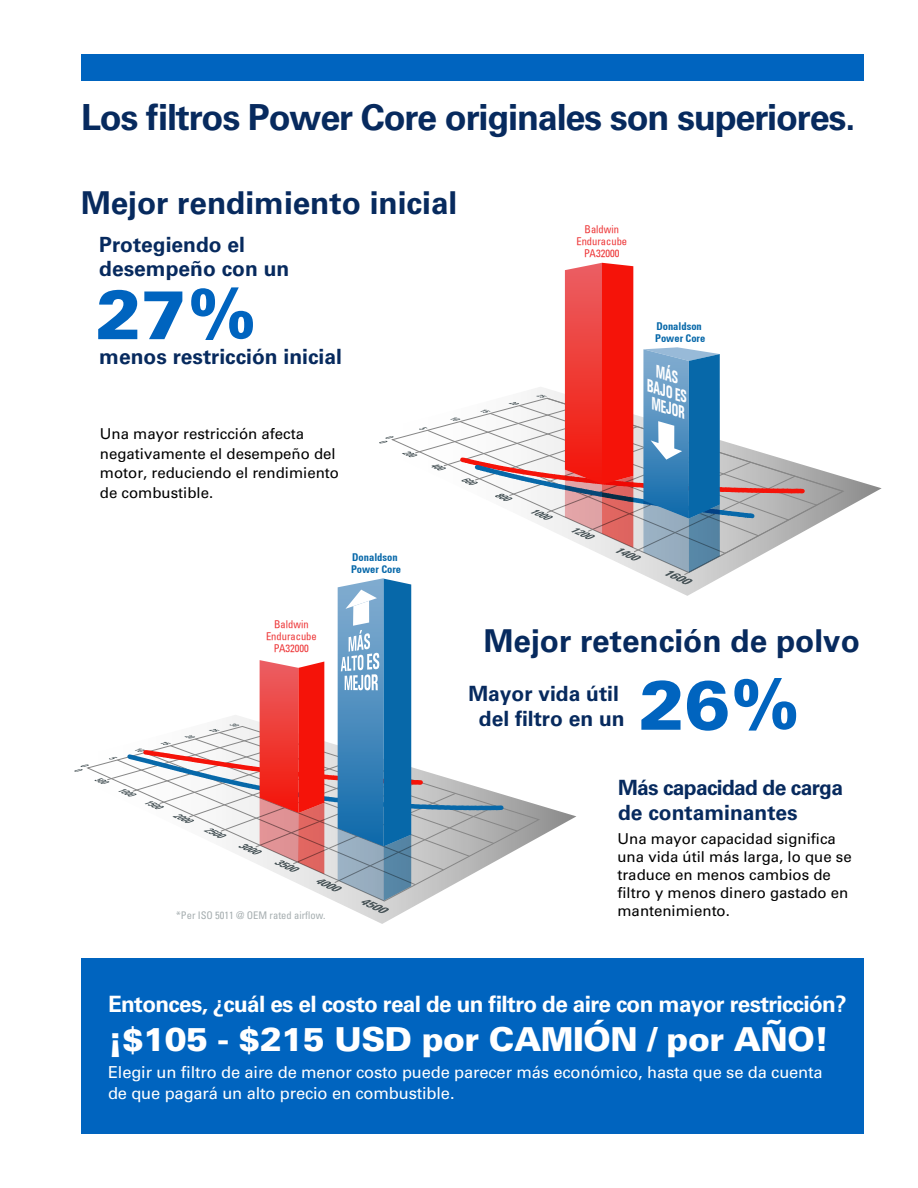
<style>
.page{position:relative;width:918px;height:1188px;background:#fff}
.page>*{position:absolute;margin:0;border:0;box-sizing:border-box;transform-origin:0 0}
.t1{font:900 69px "Univers LT Std";color:#0064bf}
.t2{font:700 36px "Univers LT Std";letter-spacing:-.035em;color:#072a5e}
.t3{font:900 33px "Univers LT Std";letter-spacing:-.02em;color:#fff}
.t4{font:700 31.5px "Univers LT Std";color:#072a5e}
.t5{font:700 22.5px "Univers LT Std";letter-spacing:-.03em;color:#fff}
.t6{font:700 21px/25.2px "Univers LT Std";color:#072a5e;text-align:center}
.t7{font:700 21px/25.2px "Univers LT Std";letter-spacing:-.03em;color:#072a5e}
.t8{font:italic 700 condensed 17.4px "Univers";color:#fff;scale:.78 1}
.t9{font:16.5px/21px "Univers LT Std";letter-spacing:-.01em;color:#fff}
.t10{font:15px/18px "Univers LT Std";color:#000}
.t11{font:condensed 10.5px/12px "Univers";color:#ed3335;text-align:center}
.t12{font:700 condensed 10.5px/12px "Univers";color:#0768a9}
.t13{font:condensed 10.5px "Univers LT Std";color:#a6aeb0}
</style>
<div class="page">
<div style="left:81px;top:958px;width:783px;height:176px;background:#0064bf"></div>
<div style="left:81px;top:54px;width:783px;height:27px;background:#0064bf"></div>
<svg style="left:845px;top:477px;width:37px;height:32px"></svg>
<svg style="left:74px;top:263px;width:770px;height:651px"></svg>
<h2 class="t2" style="left:81px;top:96px;width:776px">Los filtros Power Core originales son superiores.</h2>
<h3 class="t4" style="left:81px;top:184px;width:378px">Mejor rendimiento inicial</h3>
<h3 class="t6" style="left:99px;top:232px;width:192px;line-height:24px;text-align:left">Protegiendo el desempeño con un</h3>
<h1 class="t1" style="left:96px;top:271px;width:161px">27%</h1>
<h3 class="t6" style="left:99px;top:345px;width:244px">menos restricción inicial</h3>
<p class="t10" style="left:100px;top:424px;width:241px;line-height:19.5px">Una mayor restricción afecta negativamente el desempeño del motor, reduciendo el rendimiento de combustible.</p>
<p class="t11" style="left:576px;top:223px;width:52px">Baldwin<br>Enduracube<br>PA32000</p>
<p class="t12" style="left:655px;top:321px;width:52px">Donaldson<br>Power Core</p>
<p class="t8" style="left:652px;top:375px;width:56px;rotate:18deg">BAJO ES</p>
<p class="t8" style="left:656px;top:393px;width:47px;rotate:18deg">MEJOR</p>
<p class="t11" style="left:266px;top:618px;width:52px">Baldwin<br>Enduracube<br>PA32000</p>
<p class="t12" style="left:351px;top:551px;width:52px">Donaldson<br>Power Core</p>
<p class="t13" style="left:176px;top:908px;width:151px">*Per ISO 5011 @ OEM rated airflow.</p>
<h3 class="t4" style="left:484px;top:623px;width:378px">Mejor retención de polvo</h3>
<h1 class="t1" style="left:639px;top:662px;width:161px">26%</h1>
<h3 class="t6" style="left:468px;top:681px;width:158px">Mayor vida útil del filtro en un</h3>
<h3 class="t7" style="left:618px;top:775px;width:227px">Más capacidad de carga de contaminantes</h3>
<p class="t10" style="left:618px;top:830px;width:236px">Una mayor capacidad significa una vida útil más larga, lo que se traduce en menos cambios de filtro y menos dinero gastado en mantenimiento.</p>
<h3 class="t5" style="left:108px;top:991px;width:740px">Entonces, ¿cuál es el costo real de un filtro de aire con mayor restricción?</h3>
<h3 class="t3" style="left:108px;top:1019px;width:723px">¡$105 - $215 USD por CAMIÓN / por AÑO!</h3>
<p class="t9" style="left:108px;top:1062px;width:716px">Elegir un filtro de aire de menor costo puede parecer más económico, hasta que se da cuenta de que pagará un alto precio en combustible.</p>
</div>
